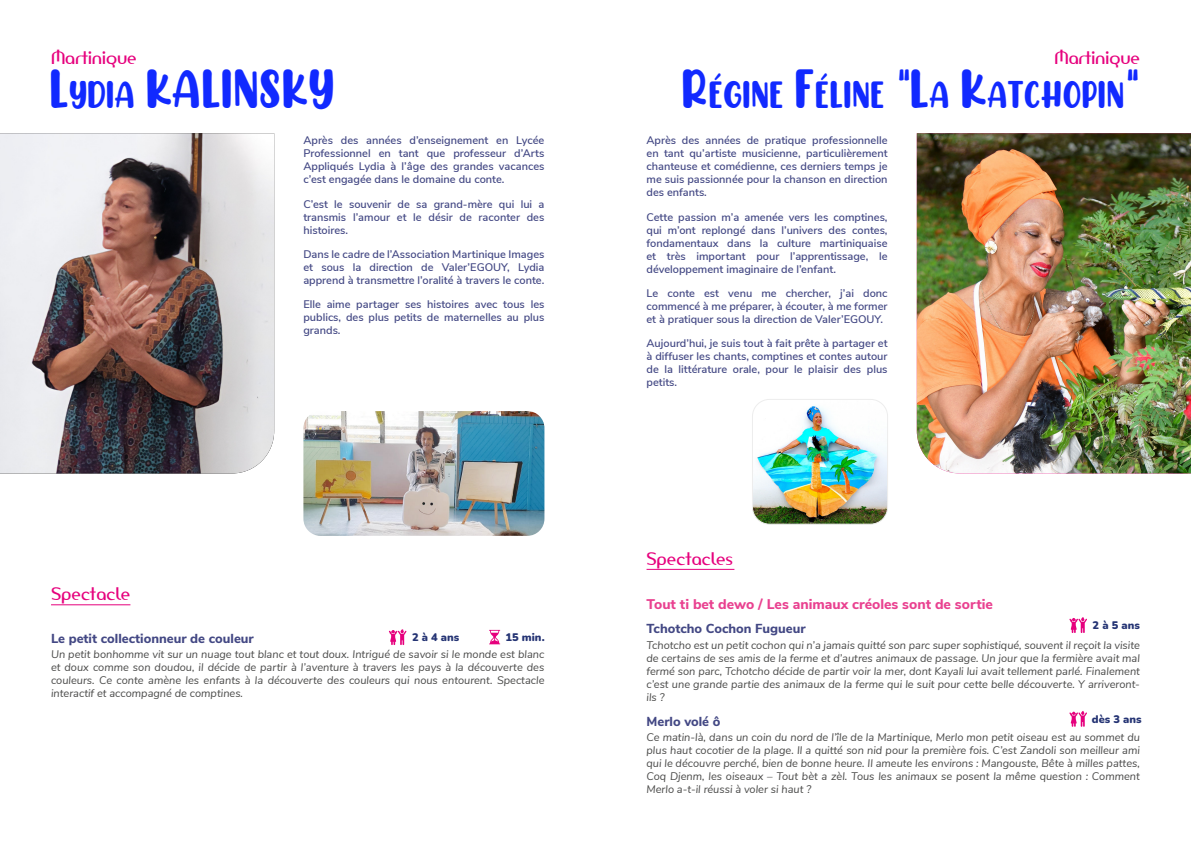
<style>
.page{position:relative;width:1191px;height:842px;background:#fff}
.page>*{position:absolute;margin:0;border:0;box-sizing:border-box;transform-origin:0 0}
.t1{font:45px "CHICKEN Pie Height";color:#1129ff}
.t2{font:31.5px "CHICKEN Pie Height";color:#1129ff}
.t3{font:17px "Amerika Sans";color:#e6007d}
.t4{font:800 14px "Nunito Sans";color:#e94190}
.t5{font:800 13px "Nunito Sans";color:#434884}
.t6{font:600 11px/13px "Nunito Sans";color:#434884;text-align:justify}
.t7{font:italic 11px/13px "Nunito Sans";color:#4a4a49;text-align:justify}
.t8{font:900 11px "Nunito";color:#253474}
.s1{font-size:31.5px}
.s2{font-size:45px}
</style>
<div class="page">
<img style="left:0;top:133px;width:274px;height:340px">
<hr style="left:51px;top:604px;width:79px;height:1px;background:#e6007d">
<svg style="left:389px;top:629px;width:17px;height:16px"></svg>
<svg style="left:489px;top:630px;width:11px;height:14px"></svg>
<img style="left:303px;top:411px;width:241px;height:125px">
<svg style="left:1069px;top:617px;width:18px;height:16px"></svg>
<svg style="left:1069px;top:711px;width:18px;height:16px"></svg>
<img style="left:754px;top:399px;width:133px;height:125px">
<div style="left:752px;top:399px;width:135px;height:125px;border:1px solid #ededed;border-radius:17px"></div>
<img style="left:916px;top:133px;width:275px;height:340px">
<hr style="left:646px;top:569px;width:88px;height:1px;background:#e6007d">
<h3 class="t3" style="left:51px;top:47px;width:87px">Martinique</h3>
<h1 class="t1" style="left:51px;top:52px;width:146px">L<span class="s1">YDIA</span> KALINS</h1>
<h1 class="t1" style="left:283px;top:52px;width:54px">KY</h1>
<p class="t6" style="left:303px;top:133px;width:242px">Après des années d’enseignement en Lycée Professionnel en tant que professeur d’Arts Appliqués Lydia à l’âge des grandes vacances c’est engagée dans le domaine du conte.</p>
<p class="t6" style="left:303px;top:197px;width:242px">C’est le souvenir de sa grand-mère qui lui a transmis l’amour et le désir de raconter des histoires.</p>
<p class="t6" style="left:303px;top:247px;width:242px">Dans le cadre de l’Association Martinique Images et sous la direction de Valer’EGOUY, Lydia apprend à transmettre l’oralité à travers le conte.</p>
<p class="t6" style="left:303px;top:297px;width:242px">Elle aime partager ses histoires avec tous les publics, des plus petits de maternelles au plus grands.</p>
<h3 class="t3" style="left:51px;top:583px;width:80px">Spectacle</h3>
<p class="t8" style="left:412px;top:630px;width:49px">2 à 4 ans</p>
<p class="t8" style="left:505px;top:630px;width:41px">15 min.</p>
<p class="t5" style="left:51px;top:628px;width:204px">Le petit collectionneur de couleur</p>
<p class="t7" style="left:51px;top:647px;width:495px">Un petit bonhomme vit sur un nuage tout blanc et tout doux. Intrigué de savoir si le monde est blanc et doux comme son doudou, il décide de partir à l’aventure à travers les pays à la découverte des couleurs. Ce conte amène les enfants à la découverte des couleurs qui nous entourent. Spectacle interactif et accompagné de comptines.</p>
<h3 class="t3" style="left:1054px;top:47px;width:87px">Martinique</h3>
<h2 class="t2" style="left:683px;top:69px;width:458px"><span class="s2">R</span>ÉGINE <span class="s2">F</span>ÉLINE <span class="s2">"L</span>A <span class="s2">K</span>ATCHOPIN<span class="s2">"</span></h2>
<p class="t6" style="left:646px;top:133px;width:242px">Après des années de pratique professionnelle en tant qu’artiste musicienne, particulièrement chanteuse et comédienne, ces derniers temps je me suis passionnée pour la chanson en direction des enfants.</p>
<p class="t6" style="left:646px;top:210px;width:242px">Cette passion m’a amenée vers les comptines, qui m’ont replongé dans l’univers des contes, fondamentaux dans la culture martiniquaise et très important pour l’apprentissage, le développement imaginaire de l’enfant.</p>
<p class="t6" style="left:646px;top:286px;width:242px">Le conte est venu me chercher, j’ai donc commencé à me préparer, à écouter, à me former et à pratiquer sous la direction de Valer’EGOUY.</p>
<p class="t6" style="left:646px;top:336px;width:242px">Aujourd’hui, je suis tout à fait prête à partager et à diffuser les chants, comptines et contes autour de la littérature orale, pour le plaisir des plus petits.</p>
<h3 class="t3" style="left:646px;top:548px;width:88px">Spectacles</h3>
<p class="t4" style="left:646px;top:594px;width:348px">Tout ti bet dewo / Les animaux créoles sont de sortie</p>
<p class="t5" style="left:646px;top:619px;width:161px">Tchotcho Cochon Fugueur</p>
<p class="t7" style="left:646px;top:638px;width:495px">Tchotcho est un petit cochon qui n’a jamais quitté son parc super sophistiqué, souvent il reçoit la visite de certains de ses amis de la ferme et d’autres animaux de passage. Un jour que la fermière avait mal fermé son parc, Tchotcho décide de partir voir la mer, dont Kayali lui avait tellement parlé. Finalement c’est une grande partie des animaux de la ferme qui le suit pour cette belle découverte. Y arriveront&shy;ils ?</p>
<p class="t5" style="left:646px;top:711px;width:75px">Merlo volé ô</p>
<p class="t7" style="left:646px;top:730px;width:495px">Ce matin-là, dans un coin du nord de l’île de la Martinique, Merlo mon petit oiseau est au sommet du plus haut cocotier de la plage. Il a quitté son nid pour la première fois. C’est Zandoli son meilleur ami qui le découvre perché, bien de bonne heure. Il ameute les environs : Mangouste, Bête à milles pattes, Coq Djenm, les oiseaux – Tout bèt a zèl. Tous les animaux se posent la même question : Comment Merlo a-t-il réussi à voler si haut ?</p>
<p class="t8" style="left:1092px;top:618px;width:49px">2 à 5 ans</p>
<p class="t8" style="left:1092px;top:711px;width:51px">dès 3 ans</p>
</div>
